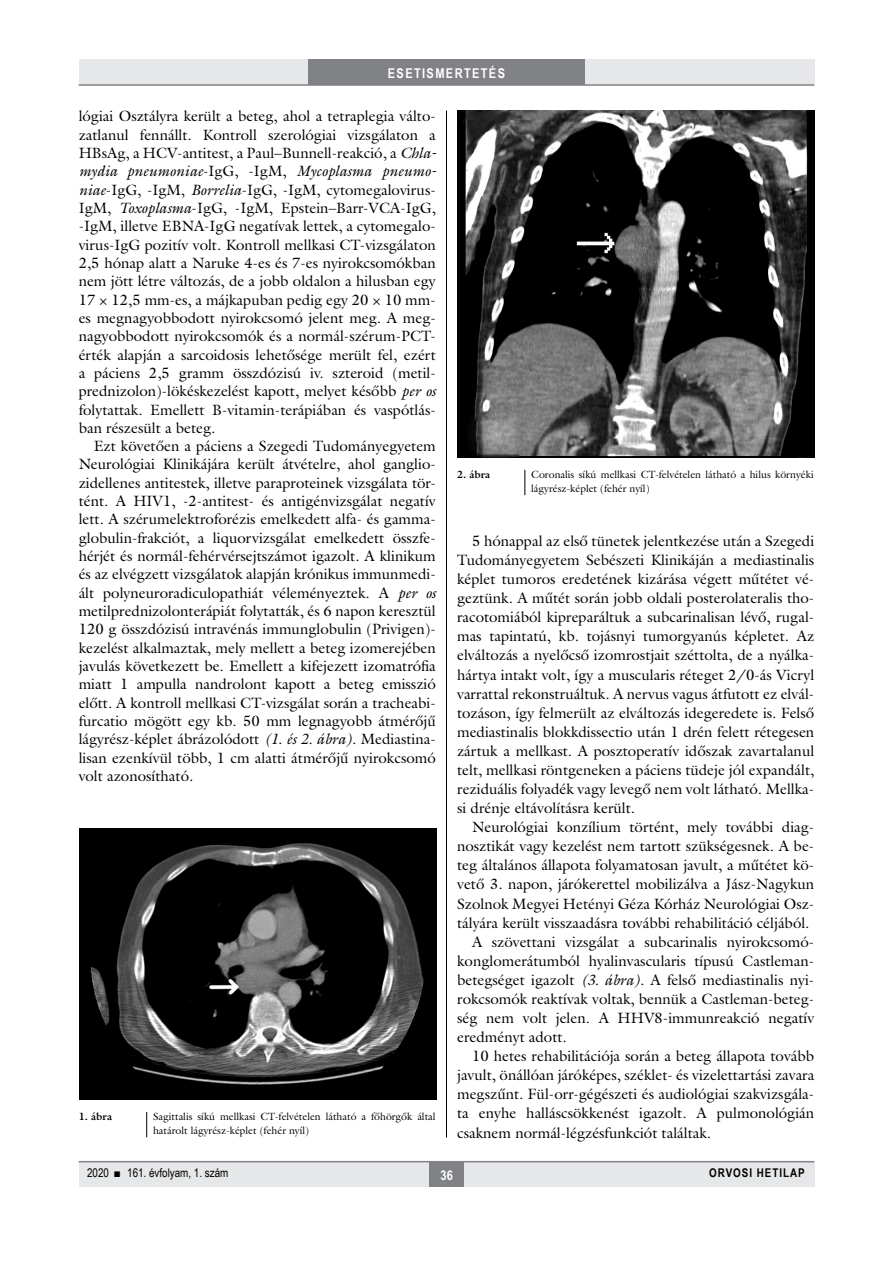
<style>
.page{position:relative;width:893px;height:1263px;background:#fff}
.page>*{position:absolute;margin:0;border:0;box-sizing:border-box;transform-origin:0 0}
.Body_Text{font:15px/18.3px "Galliard Reg";color:#000;text-align:justify}
.body-s{font:15px/19px "Galliard Reg";color:#000;text-align:justify}
.t1{font:700 13.5px "Arial Narrow";letter-spacing:.1em;color:#fff}
.t2{font:12px "Arial Narrow";color:#000}
.t3{font:700 12px "Arial Narrow";letter-spacing:.08em;color:#000}
.kepalairas2{font:10.5px/13.5px "Galliard Reg";color:#000}
.kepalairas1{font:700 10.5px "Galliard Reg";color:#000}
.s1{font-style:italic}
</style>
<div class="page">
<div style="left:79px;top:1161px;width:735px;height:25px;background:#e6e7e8"></div>
<hr style="left:79px;top:1161px;width:735px;height:1px;background:#808285">
<div style="left:430px;top:1161px;width:34px;height:25px;background:#808285"></div>
<div style="left:79px;top:60px;width:735px;height:25px;background:#e6e7e8"></div>
<div style="left:308px;top:60px;width:277px;height:25px;background:#808285"></div>
<hr style="left:79px;top:84px;width:735px;height:2px;background:#808285">
<hr style="left:446px;top:111px;width:1px;height:1026px;background:#000">
<img style="left:79px;top:828px;width:357px;height:271px">
<img style="left:458px;top:111px;width:357px;height:346px">
<svg style="left:146px;top:1112px;width:1px;height:25px"></svg>
<svg style="left:524px;top:470px;width:1px;height:25px"></svg>
<p class="t1" style="left:388px;top:63px;width:119px">ESETISMERTETÉS</p>
<p class="Body_Text" style="left:79px;top:107px;width:359px;text-align:left">lógiai Osztályra került a beteg, ahol a tetraplegia válto&shy;zatlanul fennállt. Kontroll szerológiai vizsgálaton a HBsAg, a HCV-antitest, a Paul–Bunnell-reakció, a <span class="s1">Chla&shy;mydia pneumoniae</span>-IgG, -IgM, <span class="s1">Mycoplasma pneumo&shy;niae</span>-IgG, -IgM, <span class="s1">Borrelia</span>-IgG, -IgM, cytomegalovirus-IgM, <span class="s1">Toxoplasma</span>-IgG, -IgM, Epstein–Barr-VCA-IgG, -IgM, illetve EBNA-IgG negatívak lettek, a cytomegalo&shy;virus-IgG pozitív volt. Kontroll mellkasi CT-vizsgálaton 2,5 hónap alatt a Naruke 4-es és 7-es nyirokcsomókban nem jött létre változás, de a jobb oldalon a hilusban egy 17 × 12,5 mm-es, a májkapuban pedig egy 20 × 10 mm&shy;es megnagyobbodott nyirokcsomó jelent meg. A meg&shy;nagyobbodott nyirokcsomók és a normál-szérum-PCT&shy;érték alapján a sarcoidosis lehetősége merült fel, ezért a páciens 2,5 gramm összdózisú iv. szteroid (metil&shy;prednizolon)-lökéskezelést kapott, melyet később <span class="s1">per os </span>folytattak. Emellett B-vitamin-terápiában és vaspótlás&shy;ban részesült a beteg.</p>
<p class="Body_Text" style="left:79px;top:437px;width:359px;text-indent:15px">Ezt követően a páciens a Szegedi Tudományegyetem Neurológiai Klinikájára került átvételre, ahol ganglio&shy;zidellenes antitestek, illetve paraproteinek vizsgálata tör&shy;tént. A HIV1, -2-antitest- és antigénvizsgálat negatív lett. A szérumelektroforézis emelkedett alfa- és gamma&shy;globulin-frakciót, a liquorvizsgálat emelkedett összfe&shy;hérjét és normál-fehérvérsejtszámot igazolt. A klinikum és az elvégzett vizsgálatok alapján krónikus immunmedi&shy;ált polyneuroradiculopathiát véleményeztek. A <span class="s1">per os </span>metilprednizolonterápiát folytatták, és 6 napon keresztül 120 g összdózisú intravénás immunglobulin (Privigen)- kezelést alkalmaztak, mely mellett a beteg izomerejében javulás következett be. Emellett a kifejezett izomatrófia miatt 1 ampulla nandrolont kapott a beteg emisszió előtt. A kontroll mellkasi CT-vizsgálat során a tracheabi&shy;furcatio mögött egy kb. 50 mm legnagyobb átmérőjű lágyrész-képlet ábrázolódott <span class="s1">(1. és 2. ábra).</span> Mediastina&shy;lisan ezenkívül több, 1 cm alatti átmérőjű nyirokcsomó volt azonosítható.</p>
<p class="kepalairas1" style="left:457px;top:468px;width:35px">2. ábra</p>
<p class="kepalairas2" style="left:531px;top:468px;width:284px">Coronalis síkú mellkasi CT-felvételen látható a hilus környéki lágyrész-képlet (fehér nyíl)</p>
<p class="Body_Text" style="left:457px;top:531px;width:359px;line-height:19px;text-indent:15px">5 hónappal az első tünetek jelentkezése után a Szegedi Tudományegyetem Sebészeti Klinikáján a mediastinalis képlet tumoros eredetének kizárása végett műtétet vé&shy;geztünk. A műtét során jobb oldali posterolateralis tho&shy;racotomiából kipreparáltuk a subcarinalisan lévő, rugal&shy;mas tapintatú, kb. tojásnyi tumorgyanús képletet. Az elváltozás a nyelőcső izomrostjait széttolta, de a nyálka&shy;hártya intakt volt, így a muscularis réteget 2/0-ás Vicryl varrattal rekonstruáltuk. A nervus vagus átfutott ez elvál&shy;tozáson, így felmerült az elváltozás idegeredete is. Felső mediastinalis blokkdissectio után 1 drén felett rétegesen zártuk a mellkast. A posztoperatív időszak zavartalanul telt, mellkasi röntgeneken a páciens tüdeje jól expandált, reziduális folyadék vagy levegő nem volt látható. Mellka&shy;si drénje eltávolításra került.</p>
<p class="Body_Text" style="left:457px;top:817px;width:359px;line-height:19px;text-indent:15px">Neurológiai konzílium történt, mely további diag&shy;nosztikát vagy kezelést nem tartott szükségesnek. A be&shy;teg általános állapota folyamatosan javult, a műtétet kö&shy;vető 3. napon, járókerettel mobilizálva a Jász-Nagykun Szolnok Megyei Hetényi Géza Kórház Neurológiai Osz&shy;tályára került visszaadásra további rehabilitáció céljából.</p>
<p class="body-s" style="left:457px;top:932px;width:359px;text-indent:15px">A szövettani vizsgálat a subcarinalis nyirokcsomó&shy;konglomerátumból hyalinvascularis típusú Castleman&shy;betegséget igazolt <span class="s1">(3. ábra).</span> A felső mediastinalis nyi&shy;rokcsomók reaktívak voltak, bennük a Castleman-beteg&shy;ség nem volt jelen. A HHV8-immunreakció negatív eredményt adott.</p>
<p class="Body_Text" style="left:457px;top:1046px;width:359px;line-height:19px;text-indent:15px">10 hetes rehabilitációja során a beteg állapota tovább javult, önállóan járóképes, széklet- és vizelettartási zavara megszűnt. Fül-orr-gégészeti és audiológiai szakvizsgála&shy;ta enyhe halláscsökkenést igazolt. A pulmonológián csaknem normál-légzésfunkciót találtak.</p>
<p class="kepalairas1" style="left:79px;top:1110px;width:35px">1. ábra</p>
<p class="kepalairas2" style="left:153px;top:1110px;width:284px">Sagittalis síkú mellkasi CT-felvételen látható a főhörgők által határolt lágyrész-képlet (fehér nyíl)</p>
<p class="t2" style="left:87px;top:1164px;width:143px">2020 ■ 161. évfolyam, 1. szám</p>
<p class="t1" style="left:441px;top:1165px;width:14px">36</p>
<p class="t3" style="left:709px;top:1164px;width:97px">ORVOSI HETILAP</p>
</div>
